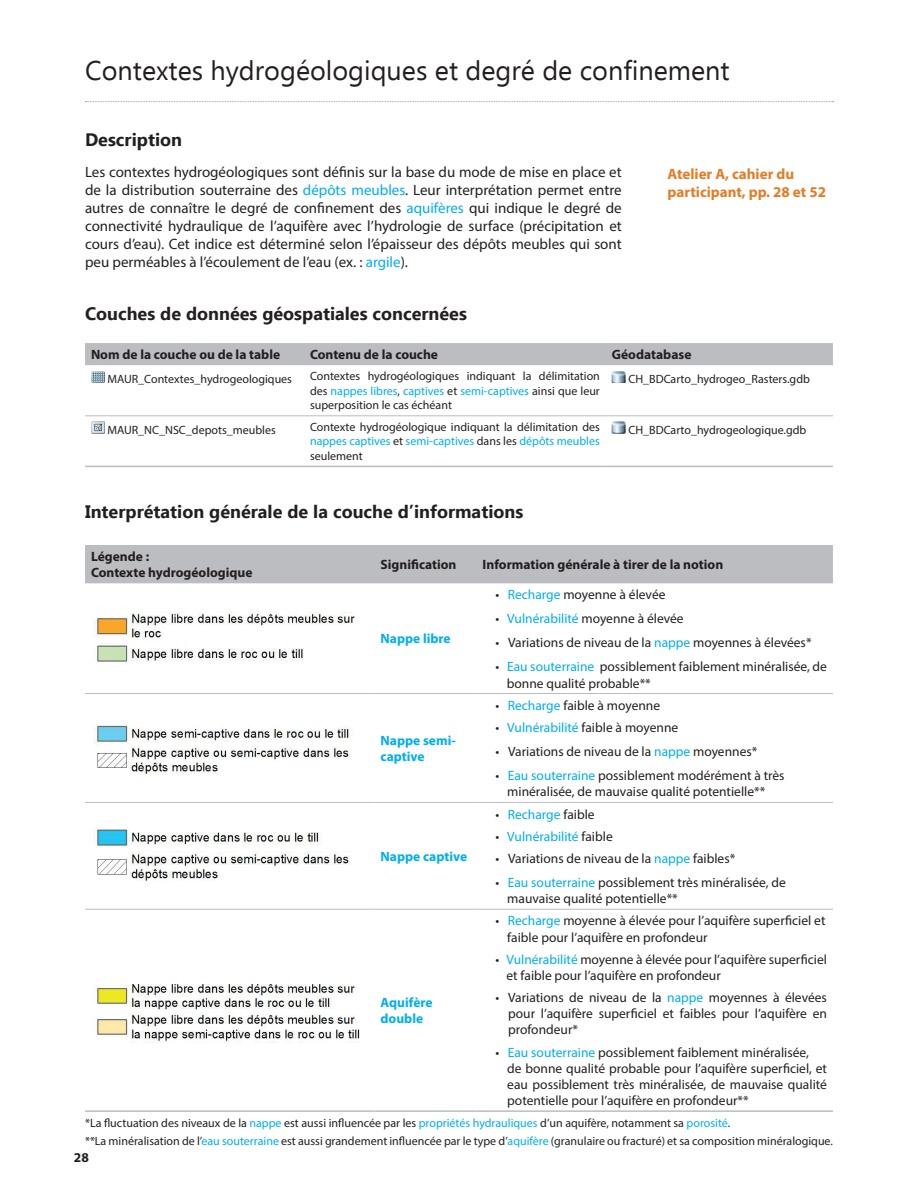
<style>
.page{position:relative;width:918px;height:1188px;background:#fff}
.page>*{position:absolute;margin:0;border:0;box-sizing:border-box;transform-origin:0 0}
.t1{font:27px "Ebrima";color:#231f20}
.t2{font:700 18px "Ebrima";color:#231f20}
.t3{font:15px/18px "Myriad Pro";color:#231f20;text-align:justify}
.t4{font:700 15px/18px "Myriad Pro";color:#e47c25}
.t5{font:13.5px/16.2px "Myriad Pro";color:#231f20}
.t6{font:700 13.5px/16.2px "Myriad Pro";color:#231f20}
.t7{font:700 13.5px/16.2px "Myriad Pro";color:#00aeef}
.t8{font:13.5px "Myriad Pro";color:#00aeef}
.t9{font:12px/14.4px "Myriad Pro";color:#231f20;text-align:justify}
.s1{color:#00aeef}
.s2{color:#231f20}
</style>
<div class="page">
<svg style="left:85px;top:101px;width:749px;height:1px"></svg>
<div style="left:85px;top:343px;width:748px;height:22px;background:#bcbdc0"></div>
<hr style="left:85px;top:415px;width:219px;height:1px;background:#bcbdc0">
<hr style="left:304px;top:415px;width:302px;height:1px;background:#bcbdc0">
<hr style="left:606px;top:415px;width:227px;height:1px;background:#bcbdc0">
<hr style="left:85px;top:466px;width:219px;height:1px;background:#bcbdc0">
<hr style="left:304px;top:466px;width:302px;height:1px;background:#bcbdc0">
<hr style="left:606px;top:466px;width:227px;height:1px;background:#bcbdc0">
<img style="left:91px;top:371px;width:14px;height:12px">
<img style="left:612px;top:371px;width:14px;height:12px">
<img style="left:91px;top:422px;width:14px;height:12px">
<img style="left:612px;top:422px;width:14px;height:12px">
<div style="left:85px;top:545px;width:748px;height:38px;background:#bcbdc0"></div>
<hr style="left:85px;top:693px;width:290px;height:1px;background:#bcbdc0">
<hr style="left:375px;top:693px;width:102px;height:1px;background:#bcbdc0">
<hr style="left:477px;top:693px;width:356px;height:1px;background:#bcbdc0">
<hr style="left:85px;top:802px;width:290px;height:1px;background:#bcbdc0">
<hr style="left:375px;top:802px;width:102px;height:1px;background:#bcbdc0">
<hr style="left:477px;top:802px;width:356px;height:1px;background:#bcbdc0">
<hr style="left:85px;top:909px;width:290px;height:1px;background:#bcbdc0">
<hr style="left:375px;top:909px;width:102px;height:1px;background:#bcbdc0">
<hr style="left:477px;top:909px;width:356px;height:1px;background:#bcbdc0">
<hr style="left:85px;top:1110px;width:290px;height:2px;background:#bcbdc0">
<hr style="left:375px;top:1110px;width:102px;height:2px;background:#bcbdc0">
<hr style="left:477px;top:1110px;width:356px;height:2px;background:#bcbdc0">
<img style="left:94px;top:612px;width:261px;height:50px">
<img style="left:94px;top:724px;width:257px;height:51px">
<img style="left:95px;top:828px;width:257px;height:54px">
<img style="left:94px;top:984px;width:266px;height:59px">
<h1 class="t1" style="left:85px;top:51px;width:646px">Contextes hydrogéologiques et degré de confinement</h1>
<h2 class="t2" style="left:85px;top:126px;width:99px">Description</h2>
<p class="t3" style="left:85px;top:162px;width:538px">Les contextes hydrogéologiques sont définis sur la base du mode de mise en place et de la distribution souterraine des <span class="s1">dépôts meubles</span>. Leur interprétation permet entre autres de connaître le degré de confinement des <span class="s1">aquifères</span> qui indique le degré de connectivité hydraulique de l’aquifère avec l’hydrologie de surface (précipitation et cours d’eau). Cet indice est déterminé selon l’épaisseur des dépôts meubles qui sont peu perméables à l’écoulement de l’eau (ex. : <span class="s1">argile</span>).</p>
<p class="t4" style="left:668px;top:165px;width:160px">Atelier A, cahier du participant, pp. 28 et 52</p>
<h2 class="t2" style="left:85px;top:300px;width:383px">Couches de données géospatiales concernées</h2>
<p class="t6" style="left:91px;top:346px;width:191px">Nom de la couche ou de la table</p>
<p class="t6" style="left:310px;top:346px;width:130px">Contenu de la couche</p>
<p class="t6" style="left:612px;top:346px;width:81px">Géodatabase</p>
<p class="t9" style="left:108px;top:372px;width:186px">MAUR_Contextes_hydrogeologiques</p>
<p class="t9" style="left:310px;top:369px;width:291px">Contextes hydrogéologiques indiquant la délimitation des <span class="s1">nappes libres</span>, <span class="s1">captives</span> et <span class="s1">semi-captives</span> ainsi que leur superposition le cas échéant</p>
<p class="t9" style="left:628px;top:372px;width:183px">CH_BDCarto_hydrogeo_Rasters.gdb</p>
<p class="t9" style="left:108px;top:422px;width:170px">MAUR_NC_NSC_depots_meubles</p>
<p class="t9" style="left:310px;top:419px;width:291px">Contexte hydrogéologique indiquant la délimitation des <span class="s1">nappes captives</span> et <span class="s1">semi-captives</span> dans les <span class="s1">dépôts meubles </span>seulement</p>
<p class="t9" style="left:628px;top:422px;width:180px">CH_BDCarto_hydrogeologique.gdb</p>
<h2 class="t2" style="left:85px;top:498px;width:440px">Interprétation générale de la couche d’informations</h2>
<p class="t6" style="left:91px;top:548px;width:163px">Légende :<br>Contexte hydrogéologique</p>
<p class="t6" style="left:381px;top:556px;width:77px">Signification</p>
<p class="t6" style="left:483px;top:556px;width:242px">Information générale à tirer de la notion</p>
<p class="t7" style="left:381px;top:630px;width:72px">Nappe libre</p>
<p class="t7" style="left:381px;top:732px;width:77px">Nappe semi&shy;captive</p>
<p class="t7" style="left:381px;top:848px;width:88px">Nappe captive</p>
<p class="t5" style="left:495px;top:587px;width:172px">• <span class="s1">Recharge</span> moyenne à élevée</p>
<p class="t5" style="left:495px;top:610px;width:190px">• <span class="s1">Vulnérabilité</span> moyenne à élevée</p>
<p class="t5" style="left:495px;top:634px;width:318px">• Variations de niveau de la <span class="s1">nappe</span> moyennes à élevées*</p>
<p class="t5" style="left:507px;top:658px;width:322px;text-indent:-11px">• <span class="s1">Eau souterraine</span> possiblement faiblement minéralisée, de bonne qualité probable**</p>
<p class="t5" style="left:495px;top:697px;width:166px">• <span class="s1">Recharge</span> faible à moyenne</p>
<p class="t5" style="left:495px;top:719px;width:184px">• <span class="s1">Vulnérabilité</span> faible à moyenne</p>
<p class="t5" style="left:495px;top:743px;width:264px">• Variations de niveau de la <span class="s1">nappe</span> moyennes*</p>
<p class="t5" style="left:495px;top:767px;width:291px;text-align:center">• <span class="s1">Eau souterraine</span> possiblement modérément à très minéralisée, de mauvaise qualité potentielle**</p>
<p class="t8" style="left:495px;top:806px;width:101px"><span class="s2">•</span> Recharge <span class="s2">faible</span></p>
<p class="t8" style="left:495px;top:828px;width:119px"><span class="s2">•</span> Vulnérabilité <span class="s2">faible</span></p>
<p class="t5" style="left:495px;top:850px;width:241px">• Variations de niveau de la <span class="s1">nappe</span> faibles*</p>
<p class="t5" style="left:507px;top:874px;width:280px;text-indent:-12px">• <span class="s1">Eau souterraine</span> possiblement très minéralisée, de mauvaise qualité potentielle**</p>
<p class="t5" style="left:507px;top:913px;width:320px;text-indent:-12px">• <span class="s1">Recharge</span> moyenne à élevée pour l’aquifère superficiel et faible pour l’aquifère en profondeur</p>
<p class="t5" style="left:506px;top:951px;width:322px;text-indent:-11px">• <span class="s1">Vulnérabilité</span> moyenne à élevée pour l’aquifère superficiel et faible pour l’aquifère en profondeur</p>
<p class="t5" style="left:508px;top:989px;width:320px;text-align:justify;text-indent:-13px">• Variations de niveau de la <span class="s1">nappe</span> moyennes à élevées pour l’aquifère superficiel et faibles pour l’aquifère en profondeur*</p>
<p class="t5" style="left:507px;top:1044px;width:321px;text-indent:-12px">• <span class="s1">Eau souterraine</span> possiblement faiblement minéralisée,<br>de bonne qualité probable pour l’aquifère superficiel, et eau possiblement très minéralisée, de mauvaise qualité potentielle pour l’aquifère en profondeur**</p>
<p class="t9" style="left:85px;top:1114px;width:749px;line-height:18px">*La fluctuation des niveaux de la <span class="s1">nappe</span> est aussi influencée par les <span class="s1">propriétés hydrauliques</span> d’un aquifère, notamment sa <span class="s1">porosité</span>.<br>**La minéralisation de l’<span class="s1">eau souterraine</span> est aussi grandement influencée par le type d’<span class="s1">aquifère</span> (granulaire ou fracturé) et sa composition minéralogique.</p>
<p class="t7" style="left:381px;top:994px;width:54px">Aquifère double</p>
<p class="t6" style="left:74px;top:1149px;width:16px">28</p>
</div>
